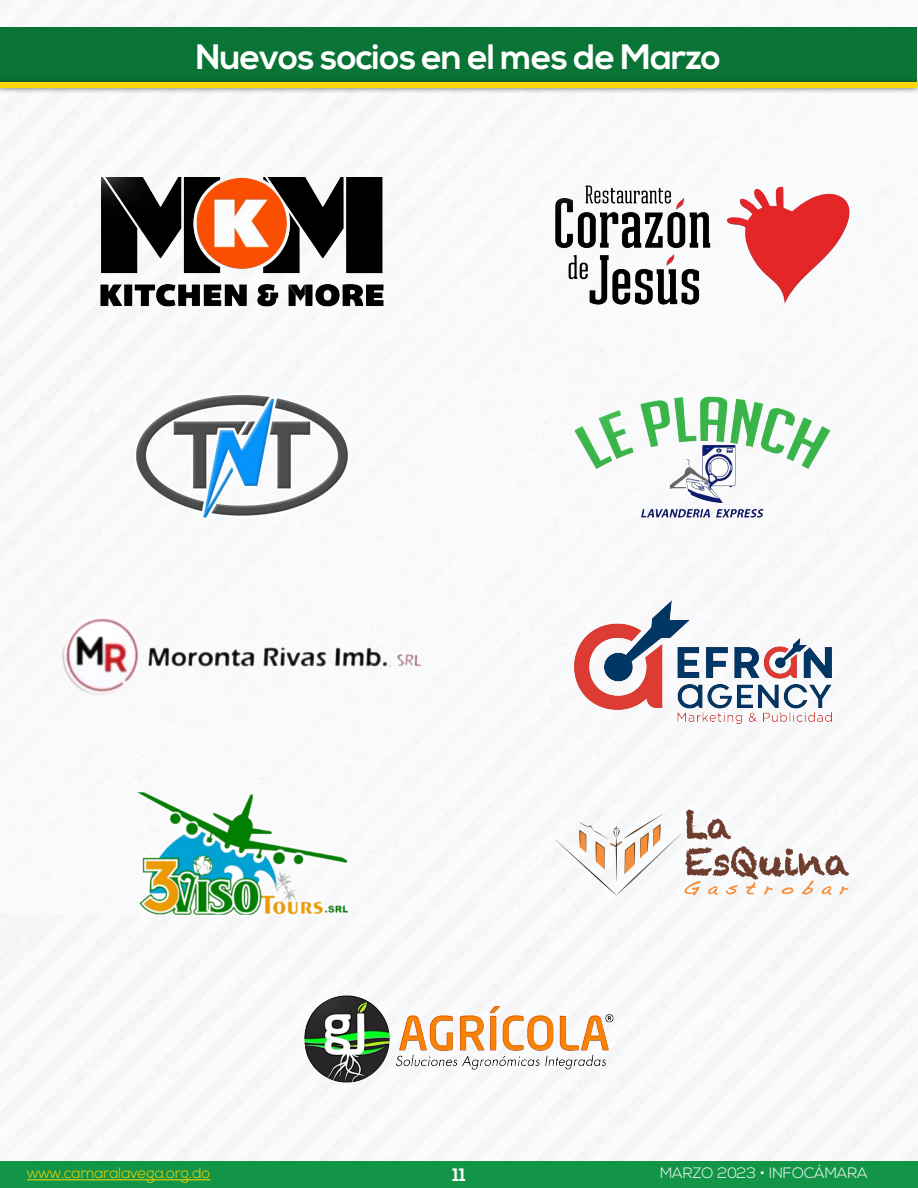
<style>
.page{position:relative;width:918px;height:1188px;background:#fff}
.page>*{position:absolute;margin:0;border:0;box-sizing:border-box;transform-origin:0 0}
.t1{font:700 35.25px "Nexa";letter-spacing:-.025em;color:#fff}
.t2{font:700 18px "Nexa";color:#fff}
.t3{font:300 15px "Nexa";color:#fed702}
.t4{font:300 15px "Nexa";color:#fff}
</style>
<div class="page">
<img style="left:0;top:0;width:918px;height:1161px">
<img style="left:556px;top:185px;width:294px;height:119px">
<img style="left:134px;top:788px;width:215px;height:128px">
<img style="left:556px;top:809px;width:293px;height:86px">
<img style="left:575px;top:396px;width:255px;height:122px">
<img style="left:126px;top:390px;width:231px;height:135px">
<img style="left:574px;top:600px;width:257px;height:124px">
<img style="left:62px;top:614px;width:360px;height:81px">
<img style="left:304px;top:995px;width:310px;height:87px">
<img style="left:100px;top:177px;width:283px;height:129px">
<div style="left:0;top:1161px;width:918px;height:27px;background:#139547"></div>
<hr style="left:27px;top:1179px;width:183px;height:1px;background:#fed702">
<div style="left:0;top:27px;width:916px;height:55px;background:#097435"></div>
<div style="left:0;top:76px;width:918px;height:17px;background:#231f20;opacity:.75"></div>
<div style="left:0;top:82px;width:916px;height:5px;background:#fed702"></div>
<p class="t1" style="left:195px;top:36px;width:527px">Nuevos socios en el mes de Marzo</p>
<p class="t3" style="left:27px;top:1165px;width:185px">www.camaralavega.org.do</p>
<p class="t2" style="left:452px;top:1164px;width:15px">11</p>
<p class="t4" style="left:660px;top:1165px;width:209px">MARZO 2023 • INFOCÁMARA</p>
</div>
